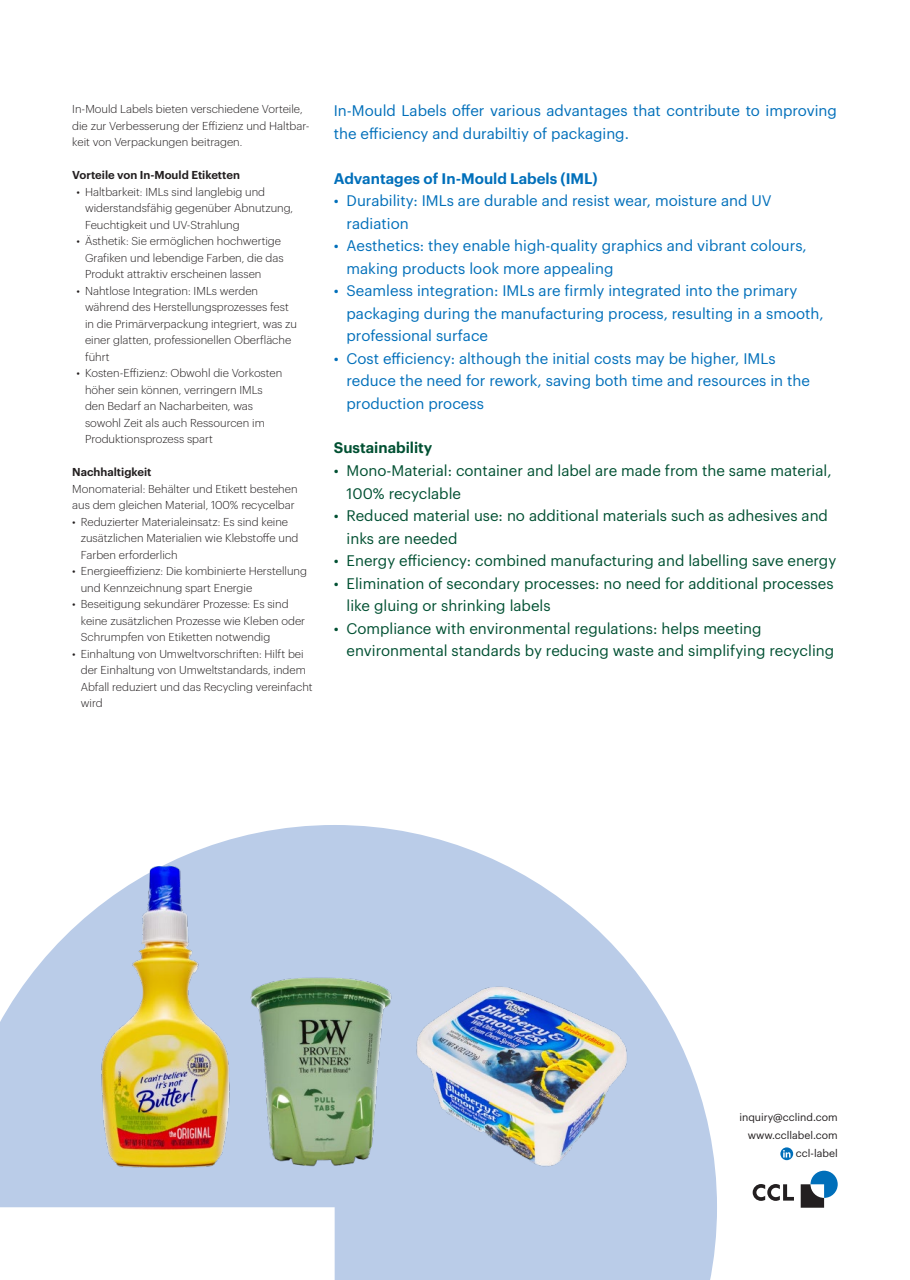
<style>
.page{position:relative;width:910px;height:1280px;background:#fff}
.page>*{position:absolute;margin:0;border:0;box-sizing:border-box;transform-origin:0 0}
.t1{font:15px/22.5px "Graphik";color:#006fba}
.t2{font:15px/22.5px "Graphik";color:#005032}
.t3{font:600 15px "Graphik";color:#006fba}
.t4{font:600 15px "Graphik";color:#005032}
.t5{font:300 11.25px/16.5px "Graphik";color:#231f20}
.t6{font:600 11.25px "Graphik";color:#231f20}
.t7{font:10.5px/18px "Graphik";color:#231f20;text-align:right}
</style>
<div class="page">
<svg style="left:0;top:825px;width:717px;height:455px;fill:#bacce8"></svg>
<svg style="left:753px;top:1184px;width:41px;height:17px"></svg>
<svg style="left:801px;top:1171px;width:37px;height:37px"></svg>
<img style="left:44px;top:849px;width:244px;height:341px">
<img style="left:410px;top:953px;width:286px;height:237px">
<img style="left:233px;top:950px;width:177px;height:247px">
<svg style="left:780px;top:1147px;width:13px;height:13px"></svg>
<svg style="left:783px;top:1150px;width:7px;height:7px"></svg>
<p class="t5" style="left:72px;top:100px;width:239px">In-Mould Labels bieten verschiedene Vorteile, die zur Verbesserung der Effizienz und Haltbar&shy;keit von Verpackungen beitragen.</p>
<p class="t6" style="left:72px;top:166px;width:169px">Vorteile von In-Mould Etiketten</p>
<p class="t5" style="left:85px;top:182px;width:210px;text-indent:-9px">• Haltbarkeit: IMLs sind langlebig und widerstandsfähig gegenüber Abnutzung,<br>Feuchtigkeit und UV-Strahlung</p>
<p class="t5" style="left:85px;top:232px;width:200px;text-indent:-9px">• Ästhetik: Sie ermöglichen hochwertige<br>Grafiken und lebendige Farben, die das<br>Produkt attraktiv erscheinen lassen</p>
<p class="t5" style="left:85px;top:281px;width:214px;text-indent:-9px">• Nahtlose Integration: IMLs werden während des Herstellungsprozesses fest in die Primärverpackung integriert, was zu einer glatten, professionellen Oberfläche führt</p>
<p class="t5" style="left:85px;top:364px;width:199px;text-indent:-9px">• Kosten-Effizienz: Obwohl die Vorkosten höher sein können, verringern IMLs den Bedarf an Nacharbeiten, was sowohl Zeit als auch Ressourcen im Produktionsprozess spart</p>
<p class="t6" style="left:72px;top:464px;width:81px">Nachhaltigkeit</p>
<p class="t5" style="left:72px;top:480px;width:227px">Monomaterial: Behälter und Etikett bestehen aus dem gleichen Material, 100% recycelbar</p>
<p class="t5" style="left:81px;top:513px;width:219px;text-indent:-9px">• Reduzierter Materialeinsatz: Es sind keine zusätzlichen Materialien wie Klebstoffe und<br>Farben erforderlich</p>
<p class="t5" style="left:81px;top:562px;width:228px;text-indent:-9px">• Energieeffizienz: Die kombinierte Herstellung und Kennzeichnung spart Energie</p>
<p class="t5" style="left:81px;top:595px;width:226px;text-indent:-9px">• Beseitigung sekundärer Prozesse: Es sind keine zusätzlichen Prozesse wie Kleben oder<br>Schrumpfen von Etiketten notwendig</p>
<p class="t5" style="left:81px;top:645px;width:233px;text-indent:-9px">• Einhaltung von Umweltvorschriften: Hilft bei der Einhaltung von Umweltstandards, indem Abfall reduziert und das Recycling vereinfacht wird</p>
<h1 class="t1" style="left:334px;top:98px;width:505px">In-Mould Labels offer various advantages that contribute to improving the efficiency and durabiltiy of packaging.</h1>
<h1 class="t3" style="left:334px;top:167px;width:265px">Advantages of In-Mould Labels (IML)</h1>
<h1 class="t1" style="left:347px;top:188px;width:427px;text-indent:-13px">• Durability: IMLs are durable and resist wear, moisture and UV radiation</h1>
<h1 class="t1" style="left:347px;top:233px;width:462px;text-indent:-13px">• Aesthetics: they enable high-quality graphics and vibrant colours, making products look more appealing</h1>
<h1 class="t1" style="left:347px;top:278px;width:479px;text-indent:-13px">• Seamless integration: IMLs are firmly integrated into the primary packaging during the manufacturing process, resulting in a smooth, professional surface</h1>
<h1 class="t1" style="left:347px;top:346px;width:465px;text-indent:-13px">• Cost efficiency: although the initial costs may be higher, IMLs reduce the need for rework, saving both time and resources in the production process</h1>
<h1 class="t4" style="left:334px;top:436px;width:100px">Sustainability</h1>
<h1 class="t2" style="left:347px;top:458px;width:487px;text-indent:-13px">• Mono-Material: container and label are made from the same material,<br>100% recyclable</h1>
<h1 class="t2" style="left:347px;top:503px;width:483px;text-indent:-13px">• Reduced material use: no additional materials such as adhesives and inks are needed</h1>
<h1 class="t2" style="left:334px;top:548px;width:504px">• Energy efficiency: combined manufacturing and labelling save energy</h1>
<h1 class="t2" style="left:347px;top:571px;width:489px;text-indent:-13px">• Elimination of secondary processes: no need for additional processes like gluing or shrinking labels</h1>
<h1 class="t2" style="left:347px;top:616px;width:489px;text-indent:-13px">• Compliance with environmental regulations: helps meeting environmental standards by reducing waste and simplifying recycling</h1>
<p class="t7" style="left:739px;top:1107px;width:100px">inquiry@cclind.com www.ccllabel.com ccl-label</p>
</div>
